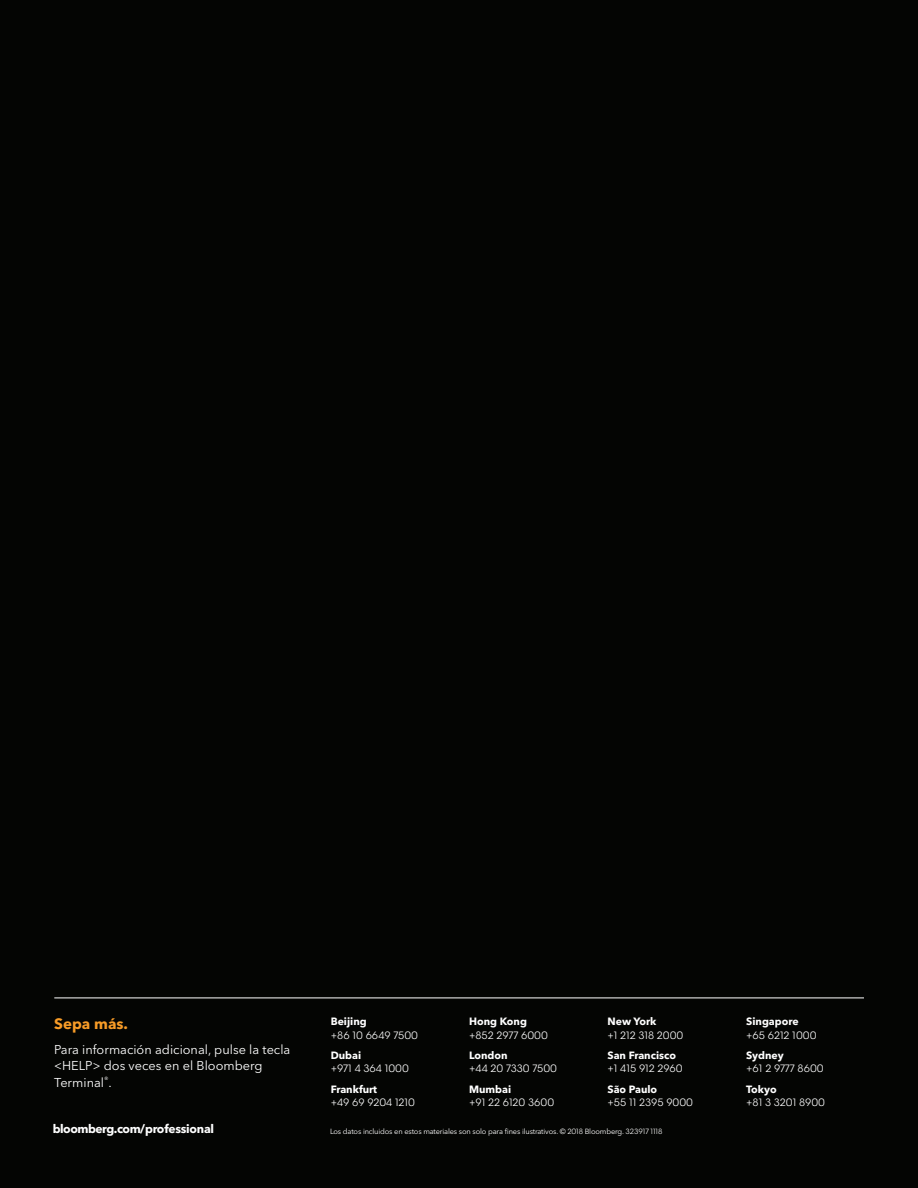
<style>
.page{position:relative;width:918px;height:1188px;background:#040503}
.page>*{position:absolute;margin:0;border:0;box-sizing:border-box;transform-origin:0 0}
.t1{font:700 15px "Avenir Next P For BBG";color:#f89c27}
.t2{font:12.75px/16.5px "Avenir Next P For BBG";color:#fff}
.t3{font:700 12px "Avenir Next P For BBG";letter-spacing:-.04em;color:#fff}
.t4{font:10.5px "Avenir Next P For BBG";color:#fff}
.t5{font:700 10.5px "Avenir Next P For BBG";color:#fff}
.t6{font:7.5px "Avenir Next P For BBG";letter-spacing:-.02em;color:#fff}
</style>
<div class="page">
<hr style="left:54px;top:998px;width:810px;height:1px;background:#fff">
<h1 class="t1" style="left:54px;top:1014px;width:75px">Sepa más.</h1>
<p class="t2" style="left:54px;top:1041px;width:238px">Para información adicional, pulse la tecla &lt;HELP&gt; dos veces en el Bloomberg<br>Terminal<sup>®</sup>.</p>
<p class="t5" style="left:331px;top:1015px;width:37px">Beijing</p>
<p class="t4" style="left:331px;top:1029px;width:89px">+86 10 6649 7500</p>
<p class="t5" style="left:331px;top:1049px;width:32px">Dubai</p>
<p class="t4" style="left:331px;top:1062px;width:80px">+971 4 364 1000</p>
<p class="t5" style="left:331px;top:1083px;width:48px">Frankfurt</p>
<p class="t4" style="left:331px;top:1096px;width:86px">+49 69 9204 1210</p>
<p class="t5" style="left:469px;top:1015px;width:59px">Hong Kong</p>
<p class="t4" style="left:469px;top:1029px;width:80px">+852 2977 6000</p>
<p class="t5" style="left:469px;top:1049px;width:40px">London</p>
<p class="t4" style="left:469px;top:1062px;width:90px">+44 20 7330 7500</p>
<p class="t5" style="left:469px;top:1083px;width:44px">Mumbai</p>
<p class="t4" style="left:469px;top:1096px;width:87px">+91 22 6120 3600</p>
<p class="t5" style="left:608px;top:1015px;width:51px">New York</p>
<p class="t4" style="left:608px;top:1029px;width:77px">+1 212 318 2000</p>
<p class="t5" style="left:608px;top:1049px;width:70px">San Francisco</p>
<p class="t4" style="left:608px;top:1062px;width:77px">+1 415 912 2960</p>
<p class="t5" style="left:608px;top:1083px;width:51px">São Paulo</p>
<p class="t4" style="left:608px;top:1096px;width:87px">+55 11 2395 9000</p>
<p class="t3" style="left:53px;top:1122px;width:163px">bloomberg.com/professional</p>
<p class="t6" style="left:330px;top:1127px;width:334px">Los datos incluidos en estos materiales son solo para fines ilustrativos. © 2018 Bloomberg. 323917 1118</p>
<p class="t5" style="left:746px;top:1015px;width:54px">Singapore</p>
<p class="t4" style="left:746px;top:1029px;width:72px">+65 6212 1000</p>
<p class="t5" style="left:746px;top:1049px;width:39px">Sydney</p>
<p class="t4" style="left:746px;top:1063px;width:79px">+61 2 9777 8600</p>
<p class="t5" style="left:746px;top:1083px;width:32px">Tokyo</p>
<p class="t4" style="left:746px;top:1096px;width:80px">+81 3 3201 8900</p>
</div>
